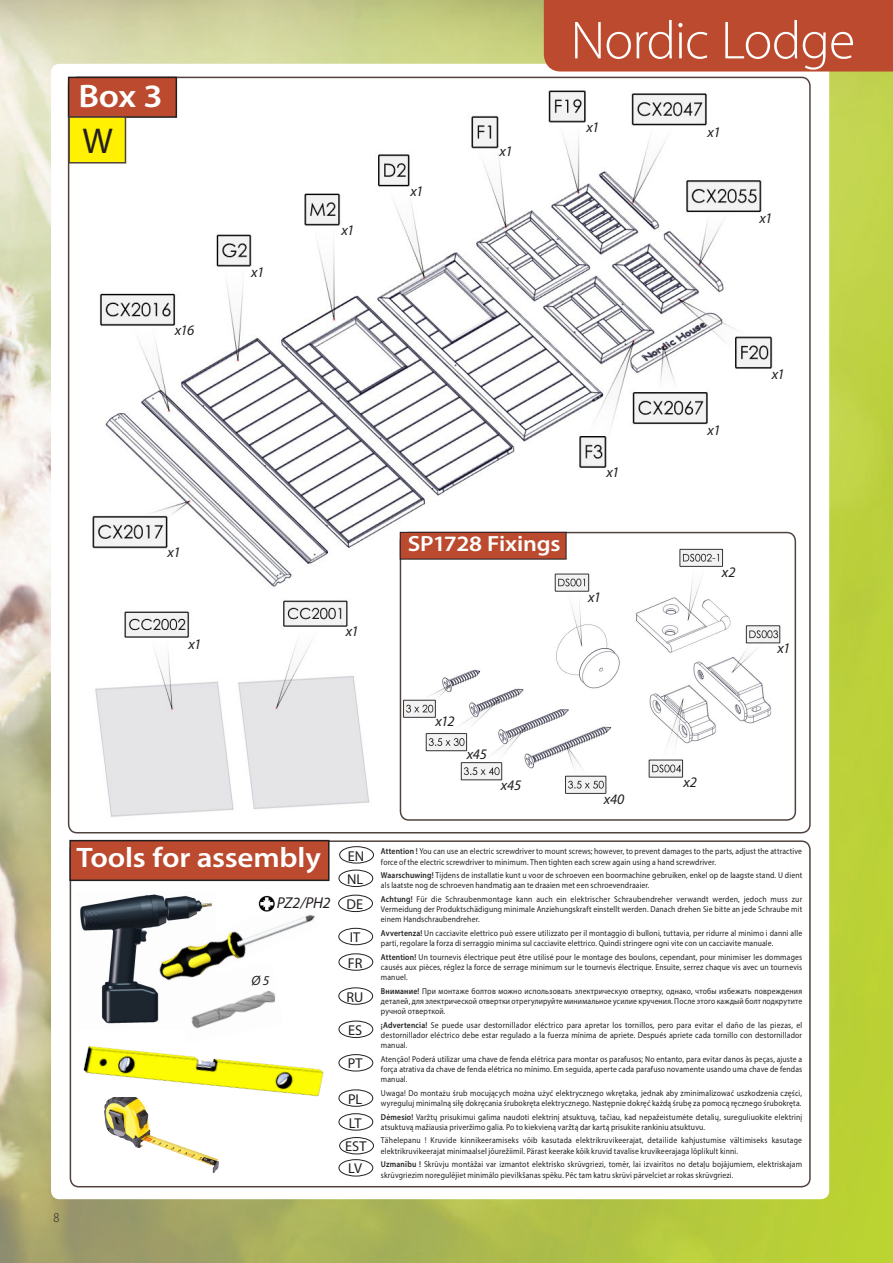
<style>
.page{position:relative;width:893px;height:1263px;background:#fff}
.page>*{position:absolute;margin:0;border:0;box-sizing:border-box;transform-origin:0 0}
.nosaukums{font:300 54px "Myriad Pro";letter-spacing:-.015em;color:#fff}
.IEVADS{font:36px "Myriad Pro";color:#231f20}
.IEVADS-2{font:600 32.7px "Myriad Pro";color:#fff;scale:1.1 1}
.IEVADS-3{font:600 28.2px "Myriad Pro";letter-spacing:-.005em;color:#fff;scale:1.1 1}
.IEVADS-4{font:600 22.05px "Myriad Pro";letter-spacing:-.01em;color:#fff;scale:1.1 1}
.IEVADS-5{font:italic 15.75px "Myriad Pro";letter-spacing:-.02em;color:#231f20}
.IEVADS-6{font:italic 14.55px "Myriad Pro";letter-spacing:-.04em;color:#231f20}
.METRI_IZMERS{font:14.25px "Myriad Pro";letter-spacing:.005em;color:#231f20}
.IEVADS-7{font:italic 13.5px "Myriad Pro";color:#231f20}
.t1{font:300 13.5px "Myriad Pro";color:#231f20;scale:.9 1}
.teksts_daz_val{font:8.55px/10.2px "Myriad Pro";letter-spacing:.02em;color:#231f20;scale:.9 1}
.s1{font-weight:600}
</style>
<div class="page">
<img style="left:0;top:0;width:893px;height:1263px">
<div style="left:51px;top:64px;width:778px;height:1135px;background:#fff;border-radius:9px"></div>
<div style="left:544px;top:0;width:349px;height:72px;background:#bb4a2e"></div>
<img style="left:80px;top:894px;width:106px;height:124px">
<img style="left:154px;top:896px;width:161px;height:95px">
<div style="left:339px;top:846px;width:35px;height:17px;border:1px solid #231f20;border-radius:50%"></div>
<div style="left:339px;top:1054px;width:34px;height:17px;border:1px solid #231f20;border-radius:50%"></div>
<div style="left:338px;top:895px;width:35px;height:17px;border:1px solid #231f20;border-radius:50%"></div>
<div style="left:338px;top:987px;width:35px;height:18px;border:1px solid #231f20;border-radius:50%"></div>
<div style="left:339px;top:953px;width:34px;height:18px;border:1px solid #231f20;border-radius:50%"></div>
<div style="left:339px;top:1021px;width:34px;height:17px;border:1px solid #231f20;border-radius:50%"></div>
<div style="left:338px;top:928px;width:35px;height:17px;border:1px solid #231f20;border-radius:50%"></div>
<div style="left:339px;top:1113px;width:34px;height:17px;border:1px solid #231f20;border-radius:50%"></div>
<div style="left:339px;top:870px;width:34px;height:17px;border:1px solid #231f20;border-radius:50%"></div>
<div style="left:339px;top:1089px;width:34px;height:18px;border:1px solid #231f20;border-radius:50%"></div>
<div style="left:339px;top:1159px;width:34px;height:17px;border:1px solid #231f20;border-radius:50%"></div>
<div style="left:339px;top:1137px;width:35px;height:17px;border:1px solid #231f20;border-radius:50%"></div>
<img style="left:256px;top:895px;width:22px;height:20px">
<img style="left:105px;top:1123px;width:114px;height:49px">
<img style="left:83px;top:1018px;width:241px;height:105px">
<img style="left:175px;top:963px;width:108px;height:80px">
<div style="left:70px;top:840px;width:741px;height:347px;border:2px solid #50433d;border-radius:9px"></div>
<svg style="left:69px;top:839px;width:261px;height:43px;background:#b14e36"></svg>
<img style="left:92px;top:90px;width:700px;height:518px">
<svg style="left:67px;top:76px;width:111px;height:43px;background:#b14d35"></svg>
<div style="left:68px;top:116px;width:58px;height:48px;background:#fff101;border:2px solid #50433d"></div>
<img style="left:92px;top:591px;width:290px;height:226px">
<img style="left:400px;top:533px;width:395px;height:287px">
<div style="left:400px;top:532px;width:396px;height:289px;border:2px solid #50433d;border-radius:9px"></div>
<svg style="left:399px;top:531px;width:168px;height:29px;background:#b04d35"></svg>
<p class="IEVADS-2" style="left:78px;top:75px;width:78px">Box 3</p>
<p class="IEVADS" style="left:83px;top:119px;width:32px">W</p>
<p class="IEVADS-6" style="left:175px;top:322px;width:21px">x16</p>
<p class="IEVADS-6" style="left:251px;top:263px;width:15px">x1</p>
<p class="IEVADS-6" style="left:168px;top:543px;width:15px">x1</p>
<p class="IEVADS-6" style="left:188px;top:635px;width:15px">x1</p>
<p class="IEVADS-6" style="left:341px;top:221px;width:15px">x1</p>
<p class="IEVADS-6" style="left:410px;top:182px;width:15px">x1</p>
<p class="IEVADS-6" style="left:500px;top:142px;width:15px">x1</p>
<p class="nosaukums" style="left:571px;top:11px;width:286px">Nordic Lodge</p>
<p class="IEVADS-6" style="left:586px;top:118px;width:15px">x1</p>
<p class="IEVADS-6" style="left:708px;top:123px;width:15px">x1</p>
<p class="IEVADS-6" style="left:759px;top:209px;width:15px">x1</p>
<p class="IEVADS-6" style="left:346px;top:622px;width:15px">x1</p>
<p class="IEVADS-4" style="left:408px;top:530px;width:141px">SP1728 Fixings</p>
<p class="IEVADS-6" style="left:606px;top:463px;width:15px">x1</p>
<p class="IEVADS-6" style="left:588px;top:588px;width:15px">x1</p>
<p class="IEVADS-6" style="left:708px;top:421px;width:15px">x1</p>
<p class="IEVADS-6" style="left:772px;top:365px;width:15px">x1</p>
<p class="IEVADS-6" style="left:722px;top:563px;width:15px">x2</p>
<p class="IEVADS-6" style="left:777px;top:639px;width:15px">x1</p>
<h3 class="t1" style="left:54px;top:1210px;width:8px">8</h3>
<p class="IEVADS-6" style="left:435px;top:712px;width:21px">x12</p>
<p class="IEVADS-6" style="left:467px;top:745px;width:22px">x45</p>
<p class="IEVADS-6" style="left:501px;top:776px;width:22px">x45</p>
<p class="IEVADS-6" style="left:604px;top:790px;width:22px">x40</p>
<p class="IEVADS-6" style="left:683px;top:773px;width:15px">x2</p>
<p class="IEVADS-3" style="left:77px;top:839px;width:224px">Tools for assembly</p>
<p class="IEVADS-5" style="left:277px;top:893px;width:55px">PZ2/PH2</p>
<p class="IEVADS-7" style="left:251px;top:972px;width:20px">Ø 5</p>
<p class="METRI_IZMERS" style="left:348px;top:847px;width:18px">EN</p>
<p class="METRI_IZMERS" style="left:347px;top:870px;width:18px">NL</p>
<p class="METRI_IZMERS" style="left:347px;top:895px;width:18px">DE</p>
<p class="METRI_IZMERS" style="left:350px;top:928px;width:12px">IT</p>
<p class="METRI_IZMERS" style="left:348px;top:954px;width:16px">FR</p>
<p class="METRI_IZMERS" style="left:347px;top:988px;width:18px">RU</p>
<p class="METRI_IZMERS" style="left:348px;top:1021px;width:16px">ES</p>
<p class="METRI_IZMERS" style="left:348px;top:1055px;width:16px">PT</p>
<p class="METRI_IZMERS" style="left:348px;top:1090px;width:16px">PL</p>
<p class="METRI_IZMERS" style="left:349px;top:1114px;width:14px">LT</p>
<p class="METRI_IZMERS" style="left:345px;top:1138px;width:23px">EST</p>
<p class="METRI_IZMERS" style="left:348px;top:1160px;width:15px">LV</p>
<p class="teksts_daz_val" style="left:381px;top:846px;width:469px"><span class="s1">Attention !</span> You can use an electric screwdriver to mount screws; however, to prevent damages to the parts, adjust the attractive force of the electric screwdriver to minimum. Then tighten each screw again using a hand screwdriver.</p>
<p class="teksts_daz_val" style="left:381px;top:870px;width:470px"><span class="s1">Waarschuwing!</span> Tijdens de installatie kunt u voor de schroeven een boormachine gebruiken, enkel op de laagste stand. U dient als laatste nog de schroeven handmatig aan te draaien met een schroevendraaier.</p>
<p class="teksts_daz_val" style="left:381px;top:894px;width:470px;text-align:justify"><span class="s1">Achtung!</span> Für die Schraubenmontage kann auch ein elektrischer Schraubendreher verwandt werden, jedoch muss zur Vermeidung der Produktschädigung minimale Anziehungskraft einstellt werden. Danach drehen Sie bitte an jede Schraube mit einem Handschraubendreher.</p>
<p class="teksts_daz_val" style="left:381px;top:928px;width:470px"><span class="s1">Avvertenza!</span> Un cacciavite elettrico può essere utilizzato per il montaggio di bulloni, tuttavia, per ridurre al minimo i danni alle parti, regolare la forza di serraggio minima sul cacciavite elettrico. Quindi stringere ogni vite con un cacciavite manuale.</p>
<p class="teksts_daz_val" style="left:381px;top:952px;width:470px;text-align:justify"><span class="s1">Attention!</span> Un tournevis électrique peut être utilisé pour le montage des boulons, cependant, pour minimiser les dommages causés aux pièces, réglez la force de serrage minimum sur le tournevis électrique. Ensuite, serrez chaque vis avec un tournevis manuel.</p>
<p class="teksts_daz_val" style="left:381px;top:986px;width:470px;text-align:justify"><span class="s1">Внимание!</span> При монтаже болтов можно использовать электрическую отвертку, однако, чтобы избежать повреждения деталей, для электрической отвертки отрегулируйте минимальное усилие кручения. После этого каждый болт подкрутите ручной отверткой.</p>
<p class="teksts_daz_val" style="left:381px;top:1020px;width:470px;text-align:justify"><span class="s1">¡Advertencia!</span> Se puede usar destornillador eléctrico para apretar los tornillos, pero para evitar el daño de las piezas, el destornillador eléctrico debe estar regulado a la fuerza mínima de apriete. Después apriete cada tornillo con destornillador manual.</p>
<p class="teksts_daz_val" style="left:381px;top:1054px;width:470px;text-align:justify">Atenção! Poderá utilizar uma chave de fenda elétrica para montar os parafusos; No entanto, para evitar danos às peças, ajuste a força atrativa da chave de fenda elétrica no mínimo. Em seguida, aperte cada parafuso novamente usando uma chave de fendas manual.</p>
<p class="teksts_daz_val" style="left:381px;top:1088px;width:470px">Uwaga! Do montażu śrub mocujących można użyć elektrycznego wkrętaka, jednak aby zminimalizować uszkodzenia części, wyreguluj minimalną siłę dokręcania śrubokręta elektrycznego. Następnie dokręć każdą śrubę za pomocą ręcznego śrubokręta.</p>
<p class="teksts_daz_val" style="left:381px;top:1111px;width:470px"><span class="s1">Dėmesio!</span> Varžtų prisukimui galima naudoti elektrinį atsuktuvą, tačiau, kad nepažeistumėte detalių, sureguliuokite elektrinį atsuktuvą mažiausia priveržimo galia. Po to kiekvieną varžtą dar kartą prisukite rankiniu atsuktuvu.</p>
<p class="teksts_daz_val" style="left:381px;top:1135px;width:469px">Tähelepanu ! Kruvide kinnikeeramiseks võib kasutada elektrikruvikeerajat, detailide kahjustumise vältimiseks kasutage elektrikruvikeerajat minimaalsel jõurežiimil. Pärast keerake kõik kruvid tavalise kruvikeerajaga lõplikult kinni.</p>
<p class="teksts_daz_val" style="left:381px;top:1159px;width:470px"><span class="s1">Uzmanību !</span> Skrūvju montāžai var izmantot elektrisko skrūvgriezi, tomēr, lai izvairītos no detaļu bojājumiem, elektriskajam skrūvgriezim noregulējiet minimālo pievilkšanas spēku. Pēc tam katru skrūvi pārvelciet ar rokas skrūvgriezi.</p>
</div>
